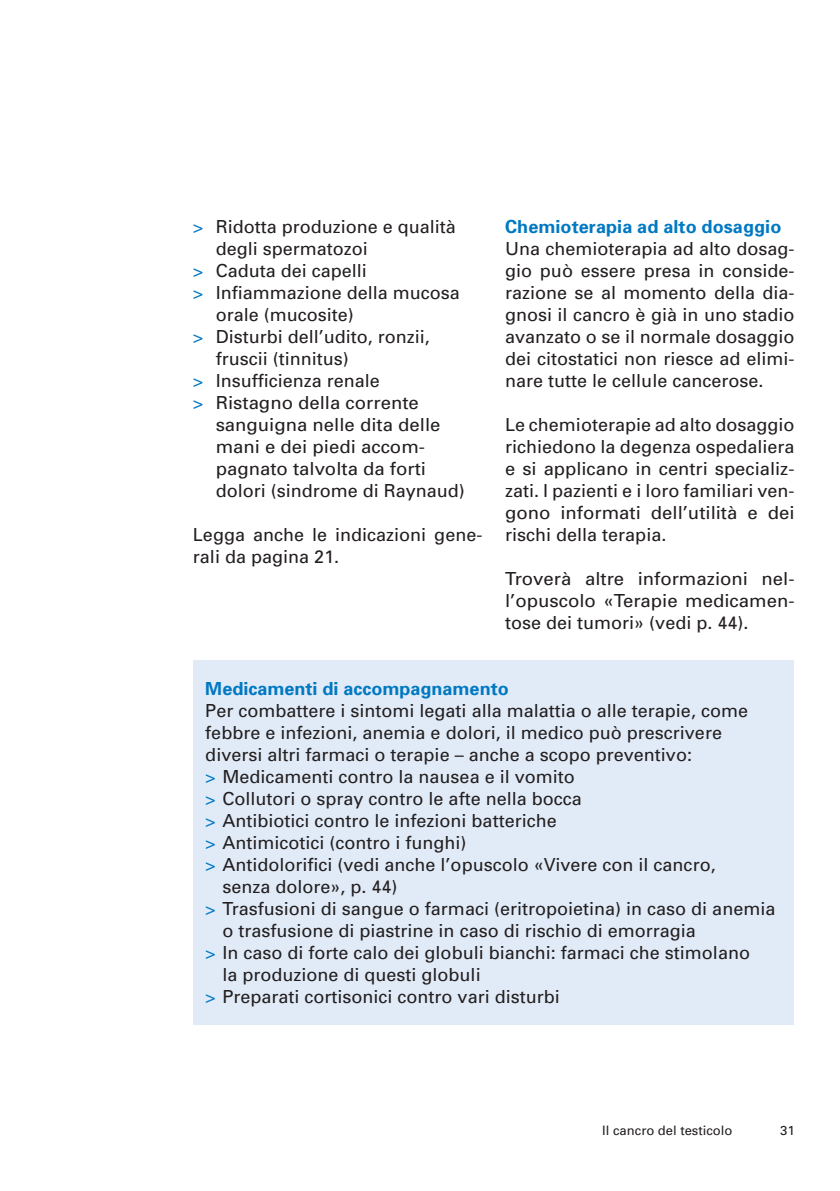
<style>
.page{position:relative;width:840px;height:1191px;background:#fff}
.page>*{position:absolute;margin:0;border:0;box-sizing:border-box;transform-origin:0 0}
.t1{font:18px/22px "Univers";color:#231f20;text-align:justify}
.t2{font:700 18px "Univers";color:#0079c2}
.t3{font:13px "Univers";color:#231f20}
.s1{color:#0079c2}
</style>
<div class="page">
<div style="left:193px;top:660px;width:600px;height:365px;background:#e1ebf7"></div>
<p class="t1" style="left:193px;top:215px;width:264px"><span class="s1">&gt;</span> Ridotta produzione e qualità</p>
<p class="t1" style="left:215px;top:237px;width:154px">degli spermatozoi</p>
<p class="t1" style="left:193px;top:259px;width:175px"><span class="s1">&gt;</span> Caduta dei capelli</p>
<p class="t1" style="left:193px;top:281px;width:268px"><span class="s1">&gt;</span> Infiammazione della mucosa</p>
<p class="t1" style="left:215px;top:303px;width:140px">orale (mucosite)</p>
<p class="t1" style="left:193px;top:325px;width:238px"><span class="s1">&gt;</span> Disturbi dell’udito, ronzii,</p>
<p class="t1" style="left:215px;top:347px;width:134px">fruscii (tinnitus)</p>
<p class="t1" style="left:193px;top:369px;width:188px"><span class="s1">&gt;</span> Insufficienza renale</p>
<p class="t1" style="left:193px;top:391px;width:227px"><span class="s1">&gt;</span> Ristagno della corrente</p>
<p class="t1" style="left:215px;top:413px;width:226px">sanguigna nelle dita delle</p>
<p class="t1" style="left:215px;top:435px;width:211px">mani e dei piedi accom-</p>
<p class="t1" style="left:215px;top:457px;width:212px">pagnato talvolta da forti</p>
<p class="t1" style="left:215px;top:479px;width:251px">dolori (sindrome di Raynaud)</p>
<p class="t1" style="left:193px;top:523px;width:291px">Legga anche le indicazioni gene&shy;rali da pagina 21.</p>
<p class="t2" style="left:505px;top:215px;width:277px">Chemioterapia ad alto dosaggio</p>
<p class="t1" style="left:505px;top:237px;width:291px">Una chemioterapia ad alto dosag&shy;gio può essere presa in conside&shy;razione se al momento della dia&shy;gnosi il cancro è già in uno stadio avanzato o se il normale dosaggio dei citostatici non riesce ad elimi&shy;nare tutte le cellule cancerose.</p>
<p class="t1" style="left:505px;top:413px;width:291px">Le chemioterapie ad alto dosaggio richiedono la degenza ospedaliera e si applicano in centri specializ&shy;zati. I pazienti e i loro familiari ven&shy;gono informati dell’utilità e dei rischi della terapia.</p>
<p class="t1" style="left:505px;top:567px;width:291px">Troverà altre informazioni nel&shy;l’opuscolo «Terapie medicamen&shy;tose dei tumori» (vedi p. 44).</p>
<p class="t2" style="left:205px;top:677px;width:305px">Medicamenti di accompagnamento</p>
<p class="t1" style="left:205px;top:699px;width:544px">Per combattere i sintomi legati alla malattia o alle terapie, come</p>
<p class="t1" style="left:205px;top:721px;width:518px">febbre e infezioni, anemia e dolori, il medico può prescrivere</p>
<p class="t1" style="left:205px;top:743px;width:488px">diversi altri farmaci o terapie – anche a scopo preventivo:</p>
<p class="t1" style="left:205px;top:765px;width:371px"><span class="s1">&gt;</span> Medicamenti contro la nausea e il vomito</p>
<p class="t1" style="left:205px;top:787px;width:378px"><span class="s1">&gt;</span> Collutori o spray contro le afte nella bocca</p>
<p class="t1" style="left:205px;top:809px;width:353px"><span class="s1">&gt;</span> Antibiotici contro le infezioni batteriche</p>
<p class="t1" style="left:205px;top:831px;width:262px"><span class="s1">&gt;</span> Antimicotici (contro i funghi)</p>
<p class="t1" style="left:205px;top:853px;width:511px"><span class="s1">&gt;</span> Antidolorifici (vedi anche l’opuscolo «Vivere con il cancro,</p>
<p class="t1" style="left:222px;top:875px;width:177px">senza dolore», p. 44)</p>
<p class="t1" style="left:205px;top:897px;width:571px"><span class="s1">&gt;</span> Trasfusioni di sangue o farmaci (eritropoietina) in caso di anemia</p>
<p class="t1" style="left:222px;top:919px;width:475px">o trasfusione di piastrine in caso di rischio di emorragia</p>
<p class="t1" style="left:205px;top:941px;width:546px"><span class="s1">&gt;</span> In caso di forte calo dei globuli bianchi: farmaci che stimolano</p>
<p class="t1" style="left:222px;top:963px;width:260px">la produzione di questi globuli</p>
<p class="t1" style="left:205px;top:985px;width:356px"><span class="s1">&gt;</span> Preparati cortisonici contro vari disturbi</p>
<p class="t3" style="left:602px;top:1122px;width:132px">Il cancro del testicolo</p>
<p class="t3" style="left:779px;top:1122px;width:16px">31</p>
</div>
